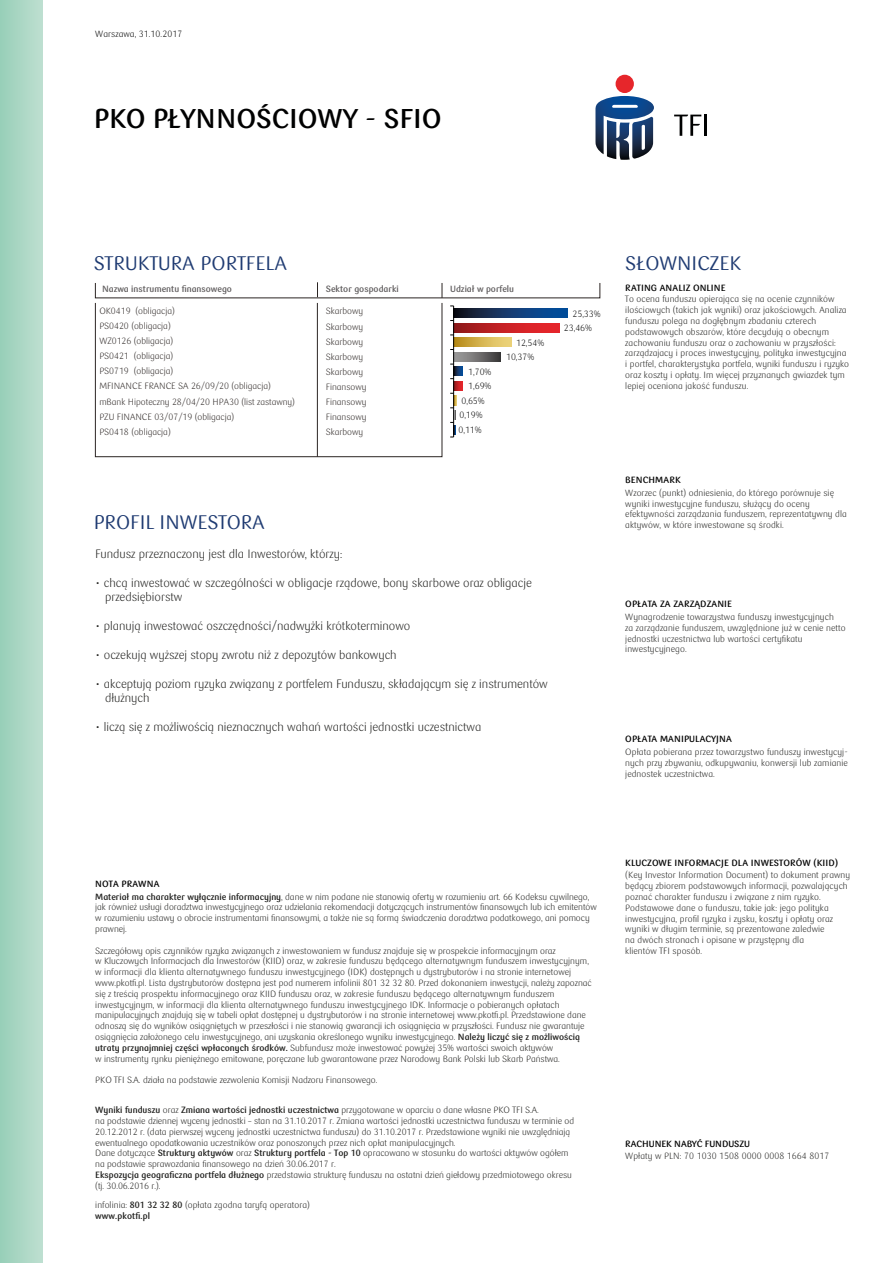
<style>
.page{position:relative;width:893px;height:1263px;background:#fff}
.page>*{position:absolute;margin:0;border:0;box-sizing:border-box;transform-origin:0 0}
.t1{font:700 27px "PKO Bank Polski";color:#000101}
.t2{font:19.5px "PKO Bank Polski";color:#1f3b72}
.t3{font:300 12px/14.4px "PKO Bank Polski";color:#1d1d1b}
.t4{font:300 9px/10.8px "PKO Bank Polski";color:#1d1d1b}
.t5{font:300 9px/15.1px "PKO Bank Polski";color:#2b2523}
.t6{font:700 9px "PKO Bank Polski";letter-spacing:.01em;color:#000101}
.t7{font:300 9px "PKO Bank Polski";color:#000101}
.t8{font:700 9px "PKO Bank Polski";color:#5f5c5d}
.s1{font-weight:700;color:#000101}
.s2{font-weight:700}
</style>
<div class="page">
<div style="left:0;top:0;width:43px;height:1263px;background:linear-gradient(to right,#98cfb8,#bfe0d1)"></div>
<div style="left:616px;top:75px;width:18px;height:18px;background:#e6262b;border-radius:50%"></div>
<svg style="left:595px;top:96px;width:59px;height:64px"></svg>
<svg style="left:674px;top:115px;width:27px;height:21px"></svg>
<hr style="left:704px;top:115px;width:3px;height:21px;background:#000101">
<svg style="left:317px;top:282px;width:1px;height:15px"></svg>
<div style="left:95px;top:303px;width:347px;height:154px;border:1px solid #2b2523"></div>
<hr style="left:317px;top:303px;width:1px;height:154px;background:#2b2523">
<svg style="left:442px;top:283px;width:1px;height:15px"></svg>
<svg style="left:454px;top:352px;width:46px;height:9px"></svg>
<svg style="left:454px;top:338px;width:57px;height:9px"></svg>
<svg style="left:454px;top:323px;width:106px;height:9px"></svg>
<svg style="left:454px;top:309px;width:113px;height:9px"></svg>
<hr style="left:453px;top:306px;width:1px;height:131px;background:#000101">
<svg style="left:450px;top:364px;width:12px;height:74px"></svg>
<p class="t7" style="left:95px;top:29px;width:88px">Warszawa, 31.10.2017</p>
<h1 class="t1" style="left:94px;top:103px;width:349px">PKO PŁYNNOŚCIOWY - SFIO</h1>
<h2 class="t2" style="left:94px;top:252px;width:194px">STRUKTURA PORTFELA</h2>
<p class="t8" style="left:102px;top:284px;width:131px">Nazwa instrumentu finansowego</p>
<p class="t8" style="left:326px;top:284px;width:74px">Sektor gospodarki</p>
<p class="t8" style="left:450px;top:284px;width:65px">Udział w porfelu</p>
<p class="t5" style="left:326px;top:304px;width:42px">Skarbowy<br>Skarbowy<br>Skarbowy<br>Skarbowy<br>Skarbowy<br>Finansowy<br>Finansowy<br>Finansowy<br>Skarbowy</p>
<p class="t5" style="left:99px;top:303px;width:197px">OK0419 (obligacja)<br>PS0420 (obligacja)<br>WZ0126 (obligacja)<br>PS0421 (obligacja)<br>PS0719 (obligacja)<br>MFINANCE FRANCE SA 26/09/20 (obligacja) mBank Hipoteczny 28/04/20 HPA30 (list zastawny)<br>PZU FINANCE 03/07/19 (obligacja)<br>PS0418 (obligacja)</p>
<p class="t7" style="left:516px;top:338px;width:30px">12,54%</p>
<p class="t7" style="left:506px;top:352px;width:30px">10,37%</p>
<p class="t7" style="left:468px;top:367px;width:25px">1,70%</p>
<p class="t7" style="left:468px;top:381px;width:25px">1,69%</p>
<p class="t7" style="left:461px;top:396px;width:25px">0,65%</p>
<p class="t7" style="left:459px;top:410px;width:25px">0,19%</p>
<p class="t7" style="left:458px;top:425px;width:25px">0,11%</p>
<p class="t7" style="left:572px;top:308px;width:30px">25,33%</p>
<p class="t7" style="left:564px;top:323px;width:30px">23,46%</p>
<h2 class="t2" style="left:94px;top:512px;width:172px">PROFIL INWESTORA</h2>
<h3 class="t3" style="left:95px;top:547px;width:248px">Fundusz przeznaczony jest dla Inwestorów, którzy:</h3>
<h3 class="t3" style="left:105px;top:576px;width:428px;text-indent:-10px">• chcą inwestować w szczególności w obligacje rządowe, bony skarbowe oraz obligacje przedsiębiorstw</h3>
<h3 class="t3" style="left:95px;top:619px;width:317px">• planują inwestować oszczędności/nadwyżki krótkoterminowo</h3>
<h3 class="t3" style="left:95px;top:648px;width:303px">• oczekują wyższej stopy zwrotu niż z depozytów bankowych</h3>
<h3 class="t3" style="left:105px;top:677px;width:444px;text-indent:-10px">• akceptują poziom ryzyka związany z portfelem Funduszu, składającym się z instrumentów dłużnych</h3>
<h3 class="t3" style="left:95px;top:720px;width:388px">• liczą się z możliwością nieznacznych wahań wartości jednostki uczestnictwa</h3>
<h2 class="t2" style="left:625px;top:252px;width:117px">SŁOWNICZEK</h2>
<p class="t6" style="left:625px;top:282px;width:102px">RATING ANALIZ ONLINE</p>
<p class="t4" style="left:625px;top:294px;width:225px">To ocena funduszu opierająca się na ocenie czynników ilościowych (takich jak wyniki) oraz jakościowych. Analiza funduszu polega na dogłębnym zbadaniu czterech podstawowych obszarów, które decydują o obecnym zachowaniu funduszu oraz o zachowaniu w przyszłości: zarządzajacy i proces inwestycyjny, polityka inwestycyjna i portfel, charakterystyka portfela, wyniki funduszu i ryzyko oraz koszty i opłaty. Im więcej przyznanych gwiazdek tym lepiej oceniona jakość funduszu.</p>
<p class="t6" style="left:625px;top:475px;width:57px">BENCHMARK</p>
<p class="t4" style="left:625px;top:488px;width:223px">Wzorzec (punkt) odniesienia, do którego porównuje się wyniki inwestycyjne funduszu, służący do oceny efektywności zarządzania funduszem, reprezentatywny dla aktywów, w które inwestowane są środki.</p>
<p class="t6" style="left:625px;top:599px;width:108px">OPŁATA ZA ZARZĄDZANIE</p>
<p class="t4" style="left:625px;top:612px;width:222px">Wynagrodzenie towarzystwa funduszy inwestycyjnych<br>za zarządzanie funduszem, uwzględnione już w cenie netto jednostki uczestnictwa lub wartości certyfikatu inwestycyjnego.</p>
<p class="t6" style="left:625px;top:734px;width:108px">OPŁATA MANIPULACYJNA</p>
<p class="t4" style="left:625px;top:747px;width:224px;text-align:justify">Opłata pobierana przez towarzystwo funduszy inwestycyj&shy;nych przy zbywaniu, odkupywaniu, konwersji lub zamianie jednostek uczestnictwa.</p>
<p class="t4" style="left:95px;top:878px;width:496px;line-height:12.6px"><span class="s1">NOTA PRAWNA<br></span><span class="s2">Materiał ma charakter wyłącznie informacyjny</span>, dane w nim podane nie stanowią oferty w rozumieniu art. 66 Kodeksu cywilnego,</p>
<p class="t4" style="left:95px;top:902px;width:503px">jak również usługi doradztwa inwestycyjnego oraz udzielania rekomendacji dotyczących instrumentów finansowych lub ich emitentów w rozumieniu ustawy o obrocie instrumentami finansowymi, a także nie są formą świadczenia doradztwa podatkowego, ani pomocy prawnej.</p>
<p class="t4" style="left:95px;top:945px;width:498px">Szczegółowy opis czynników ryzyka związanych z inwestowaniem w fundusz znajduje się w prospekcie informacyjnym oraz<br>w Kluczowych Informacjach dla Inwestorów (KIID) oraz, w zakresie funduszu będącego alternatywnym funduszem inwestycyjnym, w informacji dla klienta alternatywnego funduszu inwestycyjnego (IDK) dostępnych u dystrybutorów i na stronie internetowej www.pkotfi.pl. Lista dystrybutorów dostępna jest pod numerem infolinii 801 32 32 80. Przed dokonaniem inwestycji, należy zapoznać się z treścią prospektu informacyjnego oraz KIID funduszu oraz, w zakresie funduszu będącego alternatywnym funduszem inwestycyjnym, w informacji dla klienta alternatywnego funduszu inwestycyjnego IDK. Informacje o pobieranych opłatach manipulacyjnych znajdują się w tabeli opłat dostępnej u dystrybutorów i na stronie internetowej www.pkotfi.pl. Przedstawione dane odnoszą się do wyników osiągniętych w przeszłości i nie stanowią gwarancji ich osiągnięcia w przyszłości. Fundusz nie gwarantuje osiągnięcia założonego celu inwestycyjnego, ani uzyskania określonego wyniku inwestycyjnego. <span class="s2">Należy liczyć się z możliwością utraty przynajmniej części wpłaconych środków.</span> Subfundusz może inwestować powyżej 35% wartości swoich aktywów<br>w instrumenty rynku pieniężnego emitowane, poręczane lub gwarantowane przez Narodowy Bank Polski lub Skarb Państwa.</p>
<p class="t4" style="left:95px;top:1075px;width:284px">PKO TFI S.A. działa na podstawie zezwolenia Komisji Nadzoru Finansowego.</p>
<p class="t4" style="left:95px;top:1105px;width:480px"><span class="s2">Wyniki funduszu</span> oraz <span class="s2">Zmiana wartości jednostki uczestnictwa</span> przygotowane w oparciu o dane własne PKO TFI S.A.<br>na podstawie dziennej wyceny jednostki – stan na 31.10.2017 r. Zmiana wartości jednostki uczestnictwa funduszu w terminie od 20.12.2012 r. (data pierwszej wyceny jednostki uczestnictwa funduszu) do 31.10.2017 r. Przedstawione wyniki nie uwzględniają ewentualnego opodatkowania uczestników oraz ponoszonych przez nich opłat manipulacyjnych.<br>Dane dotyczące <span class="s2">Struktury aktywów</span> oraz <span class="s2">Struktury portfela - Top 10</span> opracowano w stosunku do wartości aktywów ogółem na podstawie sprawozdania finansowego na dzień 30.06.2017 r.<br><span class="s2">Ekspozycja geograficzna portfela dłużnego</span> przedstawia strukturę funduszu na ostatni dzień giełdowy przedmiotowego okresu (tj. 30.06.2016 r.).</p>
<p class="t4" style="left:95px;top:1200px;width:216px">infolinia: <span class="s2">801 32 32 80</span> (opłata zgodna taryfą operatora) <span class="s2">www.pkotfi.pl</span></p>
<p class="t6" style="left:625px;top:858px;width:214px">KLUCZOWE INFORMACJE DLA INWESTORÓW (KIID)</p>
<p class="t4" style="left:625px;top:870px;width:226px">(Key Investor Information Document) to dokument prawny będący zbiorem podstawowych informacji, pozwalających poznać charakter funduszu i związane z nim ryzyko.<br>Podstawowe dane o funduszu, takie jak: jego polityka inwestycyjna, profil ryzyka i zysku, koszty i opłaty oraz wyniki w długim terminie, są prezentowane zaledwie<br>na dwóch stronach i opisane w przystępny dla<br>klientów TFI sposób.</p>
<p class="t6" style="left:625px;top:1139px;width:126px">RACHUNEK NABYĆ FUNDUSZU</p>
<p class="t4" style="left:625px;top:1151px;width:206px">Wpłaty w PLN: 70 1030 1508 0000 0008 1664 8017</p>
</div>
